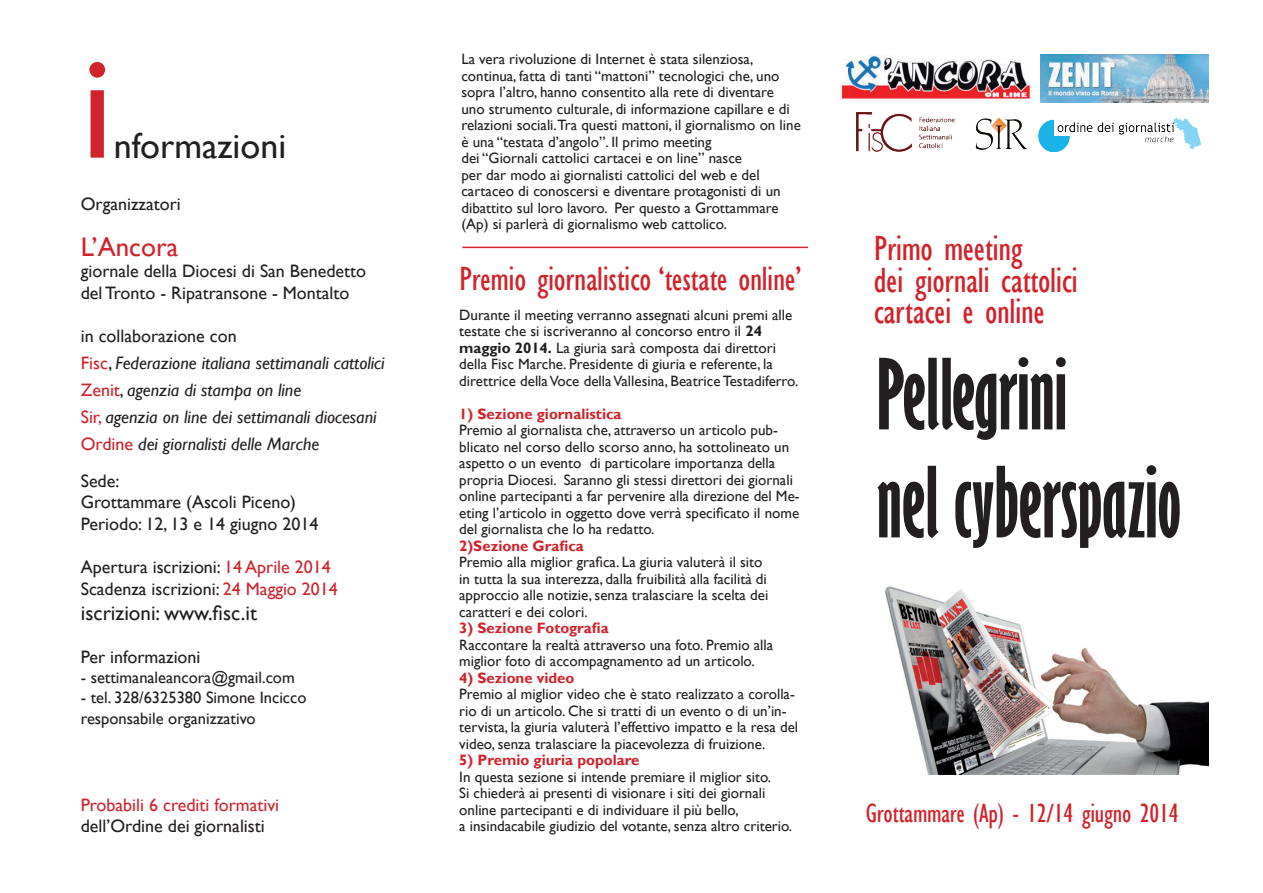
<style>
.page{position:relative;width:1263px;height:893px;background:#fff}
.page>*{position:absolute;margin:0;border:0;box-sizing:border-box;transform-origin:0 0}
.t1{font:150px "Gill Sans";color:#d1232a}
.t2{font:700 extra-condensed 90px/108px "Gill Sans";color:#231f20}
.t3{font:condensed 36px/31.5px "Gill Sans";letter-spacing:-.01em;color:#d1232a}
.t4{font:36px "Gill Sans";color:#231f20}
.t5{font:condensed 34.5px "Gill Sans";letter-spacing:-.01em;color:#d1232a}
.t6{font:condensed 27px "Gill Sans";letter-spacing:-.01em;color:#d1232a}
.t7{font:27px "Gill Sans";color:#d1232a}
.t8{font:21px "Gill Sans";color:#231f20}
.t9{font:18px/21.6px "Gill Sans";color:#231f20}
.t10{font:italic 18px/27px "Gill Sans";color:#231f20}
.t11{font:18px "Gill Sans";color:#d1232a}
.t12{font:16.5px/21.6px "Gill Sans";color:#231f20}
.t13{font:15px/16.5px "Gill Sans";color:#231f20}
.t14{font:700 15px "Gill Sans";color:#d1232a}
.s1{font-style:normal}
.s2{font-style:normal;color:#d1232a}
.s3{color:#d1232a}
.s4{font-weight:700}
</style>
<div class="page">
<img style="left:1041px;top:54px;width:168px;height:48px">
<img style="left:840px;top:54px;width:192px;height:46px">
<img style="left:857px;top:113px;width:98px;height:39px">
<img style="left:975px;top:117px;width:52px;height:33px">
<img style="left:1038px;top:117px;width:163px;height:35px">
<img style="left:885px;top:586px;width:323px;height:188px">
<hr style="left:462px;top:247px;width:346px;height:1px;background:#d1232a">
<h1 class="t1" style="left:81px;top:20px;width:34px">i</h1>
<h3 class="t4" style="left:114px;top:125px;width:174px">nformazioni</h3>
<p class="t9" style="left:81px;top:193px;width:101px">Organizzatori</p>
<h3 class="t7" style="left:81px;top:231px;width:99px">L’Ancora</h3>
<p class="t9" style="left:81px;top:261px;width:287px">giornale della Diocesi di San Benedetto del Tronto - Ripatransone - Montalto</p>
<p class="t10" style="left:81px;top:323px;width:305px"><span class="s1">in collaborazione con<br></span><span class="s2">Fisc</span><span class="s1">,</span> Federazione italiana settimanali cattolici <span class="s2">Zenit</span><span class="s1">,</span> agenzia di stampa on line<br><span class="s2">Sir,</span> agenzia on line dei settimanali diocesani <span class="s2">Ordine</span> dei giornalisti delle Marche</p>
<p class="t9" style="left:81px;top:470px;width:239px">Sede:<br>Grottammare (Ascoli Piceno)<br>Periodo: 12, 13 e 14 giugno 2014</p>
<p class="t9" style="left:81px;top:557px;width:259px">Apertura iscrizioni: <span class="s3">14 Aprile 2014<br></span>Scadenza iscrizioni: <span class="s3">24 Maggio 2014</span></p>
<h3 class="t8" style="left:81px;top:601px;width:178px">iscrizioni: www.fisc.it</h3>
<p class="t9" style="left:81px;top:647px;width:121px">Per informazioni</p>
<p class="t12" style="left:81px;top:667px;width:215px">- settimanaleancora@gmail.com</p>
<p class="t12" style="left:81px;top:687px;width:227px">- tel. 328/6325380 Simone Incicco responsabile organizzativo</p>
<p class="t11" style="left:81px;top:794px;width:200px">Probabili 6 crediti formativi</p>
<p class="t9" style="left:81px;top:816px;width:185px">dell’Ordine dei giornalisti</p>
<p class="t13" style="left:461px;top:51px;width:341px">La vera rivoluzione di Internet è stata silenziosa, continua, fatta di tanti “mattoni” tecnologici che, uno sopra l’altro, hanno consentito alla rete di diventare uno strumento culturale, di informazione capillare e di relazioni sociali.Tra questi mattoni, il giornalismo on line è una “testata d’angolo”. Il primo meeting<br>dei “Giornali cattolici cartacei e on line” nasce<br>per dar modo ai giornalisti cattolici del web e del cartaceo di conoscersi e diventare protagonisti di un dibattito sul loro lavoro. Per questo a Grottammare (Ap) si parlerà di giornalismo web cattolico.</p>
<h3 class="t5" style="left:459px;top:258px;width:344px">Premio giornalistico ‘testate online’</h3>
<p class="t13" style="left:459px;top:307px;width:341px">Durante il meeting verranno assegnati alcuni premi alle testate che si iscriveranno al concorso entro il <span class="s4">24 maggio 2014.</span> La giuria sarà composta dai direttori della Fisc Marche. Presidente di giuria e referente, la direttrice della Voce della Vallesina, Beatrice Testadiferro.</p>
<p class="t14" style="left:459px;top:405px;width:164px">1) Sezione giornalistica</p>
<p class="t13" style="left:459px;top:422px;width:342px">Premio al giornalista che, attraverso un articolo pub&shy;blicato nel corso dello scorso anno, ha sottolineato un aspetto o un evento di particolare importanza della propria Diocesi. Saranno gli stessi direttori dei giornali online partecipanti a far pervenire alla direzione del Me&shy;eting l’articolo in oggetto dove verrà specificato il nome del giornalista che lo ha redatto.</p>
<p class="t14" style="left:459px;top:537px;width:126px">2)Sezione Grafica</p>
<p class="t13" style="left:459px;top:554px;width:311px">Premio alla miglior grafica. La giuria valuterà il sito in tutta la sua interezza, dalla fruibilità alla facilità di approccio alle notizie, senza tralasciare la scelta dei caratteri e dei colori.</p>
<p class="t14" style="left:459px;top:619px;width:151px">3) Sezione Fotografia</p>
<p class="t13" style="left:459px;top:637px;width:315px">Raccontare la realtà attraverso una foto. Premio alla miglior foto di accompagnamento ad un articolo.</p>
<p class="t14" style="left:459px;top:669px;width:117px">4) Sezione video</p>
<p class="t13" style="left:459px;top:686px;width:340px">Premio al miglior video che è stato realizzato a corolla&shy;rio di un articolo. Che si tratti di un evento o di un’in&shy;tervista, la giuria valuterà l’effettivo impatto e la resa del video, senza tralasciare la piacevolezza di fruizione.</p>
<p class="t14" style="left:459px;top:751px;width:182px">5) Premio giuria popolare</p>
<p class="t13" style="left:459px;top:769px;width:334px">In questa sezione si intende premiare il miglior sito.<br>Si chiederà ai presenti di visionare i siti dei giornali online partecipanti e di individuare il più bello,<br>a insindacabile giudizio del votante, senza altro criterio.</p>
<h3 class="t3" style="left:874px;top:233px;width:206px">Primo meeting<br>dei giornali cattolici cartacei e online</h3>
<h2 class="t2" style="left:877px;top:341px;width:306px">Pellegrini<br>nel cyberspazio</h2>
<h3 class="t6" style="left:866px;top:798px;width:314px">Grottammare (Ap) - 12/14 giugno 2014</h3>
</div>
